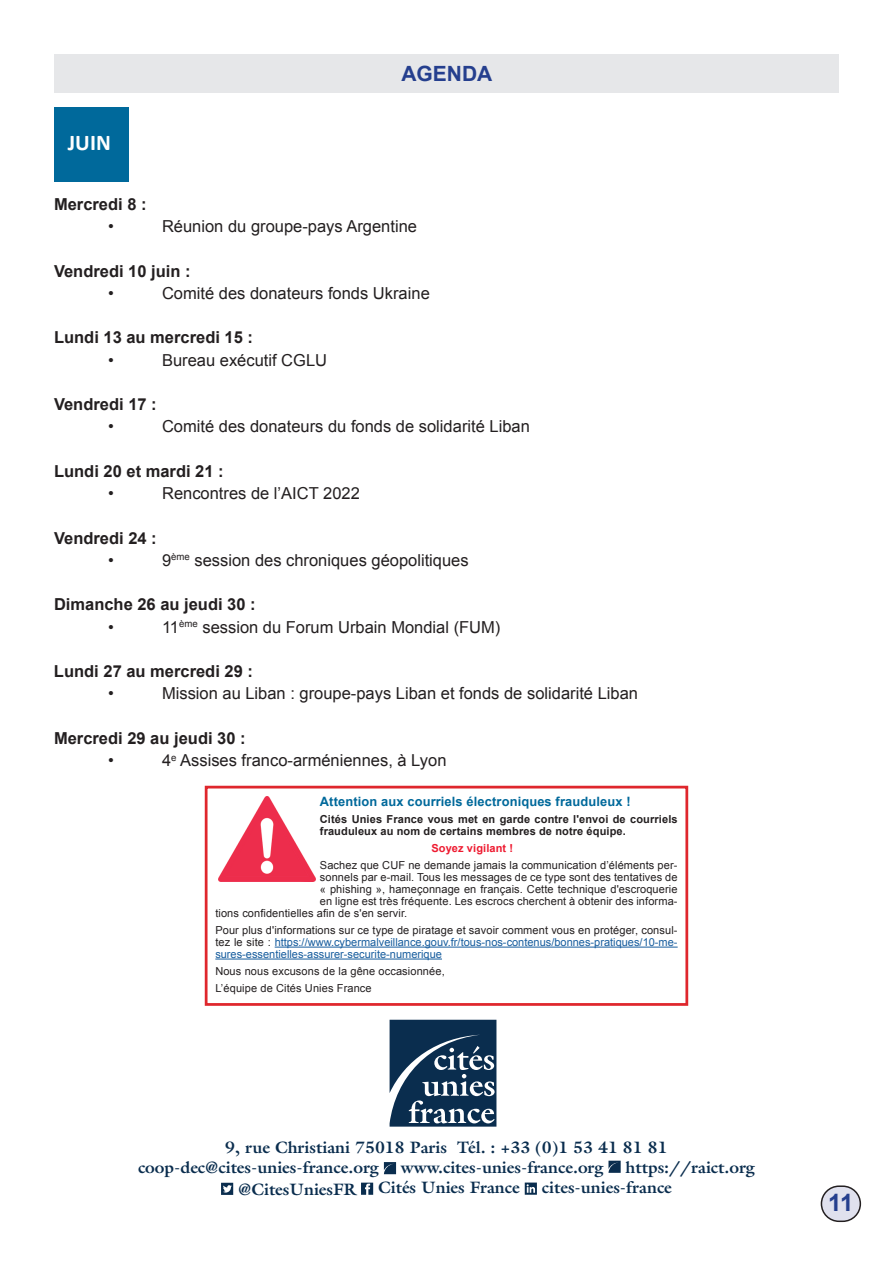
<style>
.page{position:relative;width:893px;height:1263px;background:#fff}
.page>*{position:absolute;margin:0;border:0;box-sizing:border-box;transform-origin:0 0}
.t1{font:700 24px "Arial";color:#253f8e}
.t2{font:700 22.5px "Calibri";color:#fff}
.t3{font:700 21px "Arial";color:#253f8e}
.t4{font:700 16.65px/20.4px "Galliard Std";color:#0a2d4e}
.t5{font:16.5px "Arial";color:#231f20}
.t6{font:700 16.5px "Arial";color:#231f20}
.t7{font:700 12.9px "Arial";letter-spacing:.01em;color:#00699b}
.t8{font:10.95px/17.1px "Arial";letter-spacing:.01em;color:#231f20}
.t9{font:10.95px/12px "Arial";color:#175d9e;text-align:justify}
.t10{font:700 10.95px/12px "Arial";letter-spacing:.01em;color:#231f20}
.t11{font:700 10.95px "Arial";letter-spacing:.01em;color:#ee1a30}
.s1{color:#231f20}
</style>
<div class="page">
<div style="left:821px;top:1186px;width:39px;height:35px;background:#e0e1ee;border-radius:18px"></div>
<div style="left:821px;top:1185px;width:40px;height:37px;border:2px solid #231f20;border-radius:18px"></div>
<div style="left:54px;top:54px;width:785px;height:38px;background:#e6e7e9"></div>
<svg style="left:384px;top:1162px;width:12px;height:12px"></svg>
<svg style="left:608px;top:1161px;width:13px;height:12px"></svg>
<svg style="left:221px;top:1183px;width:12px;height:12px"></svg>
<svg style="left:361px;top:1182px;width:12px;height:13px"></svg>
<svg style="left:525px;top:1182px;width:12px;height:13px"></svg>
<svg style="left:390px;top:1020px;width:106px;height:106px;background:#36526d"></svg>
<hr style="left:275px;top:947px;width:403px;height:1px;background:#175d9e">
<hr style="left:215px;top:959px;width:227px;height:1px;background:#175d9e">
<div style="left:205px;top:786px;width:483px;height:220px;border:3px solid #df272d"></div>
<img style="left:219px;top:796px;width:97px;height:85px">
<div style="left:54px;top:107px;width:74px;height:75px;background:#00699b"></div>
<h2 class="t2" style="left:68px;top:128px;width:44px">JUIN</h2>
<h3 class="t3" style="left:401px;top:60px;width:92px">AGENDA</h3>
<h3 class="t6" style="left:54px;top:193px;width:94px">Mercredi 8 :</h3>
<h3 class="t5" style="left:108px;top:215px;width:7px">•</h3>
<h3 class="t5" style="left:162px;top:215px;width:257px">Réunion du groupe-pays Argentine</h3>
<h3 class="t6" style="left:54px;top:260px;width:138px">Vendredi 10 juin :</h3>
<h3 class="t5" style="left:108px;top:282px;width:7px">•</h3>
<h3 class="t5" style="left:162px;top:282px;width:269px">Comité des donateurs fonds Ukraine</h3>
<h3 class="t6" style="left:54px;top:326px;width:200px">Lundi 13 au mercredi 15 :</h3>
<h3 class="t5" style="left:108px;top:349px;width:7px">•</h3>
<h3 class="t5" style="left:162px;top:349px;width:167px">Bureau exécutif CGLU</h3>
<h3 class="t6" style="left:54px;top:393px;width:104px">Vendredi 17 :</h3>
<h3 class="t5" style="left:108px;top:416px;width:7px">•</h3>
<h3 class="t5" style="left:162px;top:416px;width:369px">Comité des donateurs du fonds de solidarité Liban</h3>
<h3 class="t6" style="left:54px;top:460px;width:171px">Lundi 20 et mardi 21 :</h3>
<h3 class="t5" style="left:108px;top:482px;width:7px">•</h3>
<h3 class="t5" style="left:162px;top:482px;width:199px">Rencontres de l’AICT 2022</h3>
<h3 class="t6" style="left:54px;top:527px;width:104px">Vendredi 24 :</h3>
<h3 class="t5" style="left:108px;top:549px;width:7px">•</h3>
<h3 class="t5" style="left:162px;top:549px;width:308px">9<sup>ème</sup> session des chroniques géopolitiques</h3>
<h3 class="t6" style="left:54px;top:593px;width:203px">Dimanche 26 au jeudi 30 :</h3>
<h3 class="t5" style="left:108px;top:616px;width:7px">•</h3>
<h3 class="t5" style="left:162px;top:616px;width:340px">11<sup>ème</sup> session du Forum Urbain Mondial (FUM)</h3>
<h3 class="t6" style="left:54px;top:660px;width:200px">Lundi 27 au mercredi 29 :</h3>
<h3 class="t5" style="left:108px;top:683px;width:7px">•</h3>
<h3 class="t5" style="left:162px;top:683px;width:477px">Mission au Liban : groupe-pays Liban et fonds de solidarité Liban</h3>
<h3 class="t6" style="left:54px;top:727px;width:193px">Mercredi 29 au jeudi 30 :</h3>
<h3 class="t5" style="left:108px;top:749px;width:7px">•</h3>
<h3 class="t5" style="left:162px;top:749px;width:286px">4<sup>e</sup> Assises franco-arméniennes, à Lyon</h3>
<p class="t7" style="left:320px;top:792px;width:312px">Attention aux courriels électroniques frauduleux !</p>
<p class="t10" style="left:320px;top:813px;width:359px">Cités Unies France vous met en garde contre l'envoi de courriels frauduleux au nom de certains membres de notre équipe.</p>
<p class="t11" style="left:431px;top:841px;width:83px">Soyez vigilant !</p>
<p class="t8" style="left:320px;top:857px;width:359px">Sachez que CUF ne demande jamais la communication d’éléments per-</p>
<p class="t8" style="left:320px;top:869px;width:359px">sonnels par e-mail. Tous les messages de ce type sont des tentatives de</p>
<p class="t8" style="left:320px;top:881px;width:359px">« phishing », hameçonnage en français. Cette technique d'escroquerie</p>
<p class="t8" style="left:320px;top:892px;width:359px">en ligne est très fréquente. Les escrocs cherchent à obtenir des informa-</p>
<p class="t8" style="left:215px;top:904px;width:194px">tions confidentielles afin de s'en servir.</p>
<p class="t9" style="left:215px;top:924px;width:464px"><span class="s1">Pour plus d'informations sur ce type de piratage et savoir comment vous en protéger, consul&shy;tez le site :</span> https://www.cybermalveillance.gouv.fr/tous-nos-contenus/bonnes-pratiques/10-me&shy;sures-essentielles-assurer-securite-numerique</p>
<p class="t8" style="left:215px;top:963px;width:231px">Nous nous excusons de la gêne occasionnée,<br>L’équipe de Cités Unies France</p>
<h3 class="t4" style="left:138px;top:1136px;width:531px;text-indent:87px">9, rue Christiani 75018 Paris Tél. : +33 (0)1 53 41 81 81 coop-dec@cites-unies-france.org</h3>
<h3 class="t4" style="left:401px;top:1157px;width:204px">www.cites-unies-france.org</h3>
<h3 class="t4" style="left:626px;top:1157px;width:131px">https://raict.org</h3>
<h3 class="t4" style="left:238px;top:1178px;width:119px">@CitesUniesFR</h3>
<h3 class="t4" style="left:378px;top:1177px;width:143px">Cités Unies France</h3>
<h3 class="t4" style="left:542px;top:1177px;width:132px">cites-unies-france</h3>
<h1 class="t1" style="left:828px;top:1187px;width:27px">11</h1>
</div>
